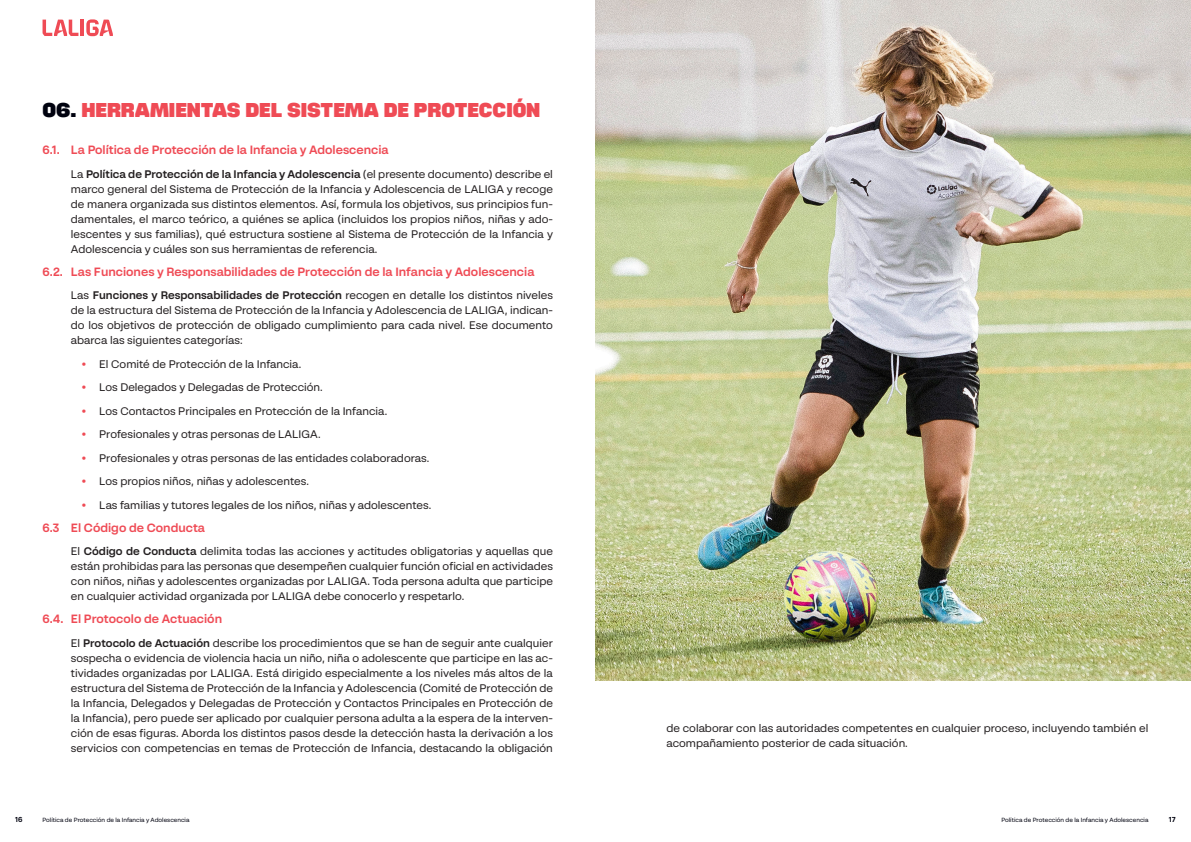
<style>
.page{position:relative;width:1191px;height:842px;background:#fff}
.page>*{position:absolute;margin:0;border:0;box-sizing:border-box;transform-origin:0 0}
.t1{font:700 expanded 20px "LALIGA Headline";color:#ef4b55}
.t2{font:700 12px "LALIGA Text";color:#ef4b55}
.t3{font:11px/15px "LALIGA Text";color:#231f20;text-align:justify}
.t4{font:700 7.2px "LALIGA Text";color:#00020f}
.t5{font:6px "LALIGA Text";color:#00020f}
.s1{color:#00020f}
.s2{font-weight:700}
.s3{color:#ef4b55}
</style>
<div class="page">
<svg style="left:43px;top:20px;width:35px;height:16px"></svg>
<hr style="left:80px;top:20px;width:4px;height:16px;background:#ef4b55">
<svg style="left:86px;top:19px;width:27px;height:17px"></svg>
<img style="left:595px;top:0;width:596px;height:680px">
<h1 class="t1" style="left:43px;top:98px;width:499px"><span class="s1">06.</span> HERRAMIENTAS DEL SISTEMA DE PROTECCIÓN</h1>
<p class="t2" style="left:43px;top:143px;width:348px">6.1. La Política de Protección de la Infancia y Adolescencia</p>
<p class="t3" style="left:71px;top:166px;width:484px">La <span class="s2">Política de Protección de la Infancia y Adolescencia</span> (el presente documento) describe el marco general del Sistema de Protección de la Infancia y Adolescencia de LALIGA y recoge de manera organizada sus distintos elementos. Así, formula los objetivos, sus principios fun&shy;damentales, el marco teórico, a quiénes se aplica (incluidos los propios niños, niñas y ado&shy;lescentes y sus familias), qué estructura sostiene al Sistema de Protección de la Infancia y Adolescencia y cuáles son sus herramientas de referencia.</p>
<p class="t2" style="left:43px;top:264px;width:493px">6.2. Las Funciones y Responsabilidades de Protección de la Infancia y Adolescencia</p>
<p class="t3" style="left:71px;top:288px;width:483px">Las <span class="s2">Funciones y Responsabilidades de Protección</span> recogen en detalle los distintos niveles de la estructura del Sistema de Protección de la Infancia y Adolescencia de LALIGA, indican&shy;do los objetivos de protección de obligado cumplimiento para cada nivel. Ese documento abarca las siguientes categorías:</p>
<p class="t3" style="left:81px;top:356px;width:222px"><span class="s3">•</span> El Comité de Protección de la Infancia.</p>
<p class="t3" style="left:81px;top:380px;width:243px"><span class="s3">•</span> Los Delegados y Delegadas de Protección.</p>
<p class="t3" style="left:81px;top:403px;width:308px"><span class="s3">•</span> Los Contactos Principales en Protección de la Infancia.</p>
<p class="t3" style="left:81px;top:427px;width:241px"><span class="s3">•</span> Profesionales y otras personas de LALIGA.</p>
<p class="t3" style="left:81px;top:450px;width:350px"><span class="s3">•</span> Profesionales y otras personas de las entidades colaboradoras.</p>
<p class="t3" style="left:81px;top:474px;width:229px"><span class="s3">•</span> Los propios niños, niñas y adolescentes.</p>
<p class="t3" style="left:81px;top:497px;width:352px"><span class="s3">•</span> Las familias y tutores legales de los niños, niñas y adolescentes.</p>
<p class="t2" style="left:43px;top:520px;width:164px">6.3 El Código de Conducta</p>
<p class="t3" style="left:71px;top:544px;width:483px">El <span class="s2">Código de Conducta</span> delimita todas las acciones y actitudes obligatorias y aquellas que están prohibidas para las personas que desempeñen cualquier función oficial en actividades con niños, niñas y adolescentes organizadas por LALIGA. Toda persona adulta que participe en cualquier actividad organizada por LALIGA debe conocerlo y respetarlo.</p>
<p class="t2" style="left:43px;top:611px;width:181px">6.4. El Protocolo de Actuación</p>
<p class="t3" style="left:71px;top:635px;width:483px">El <span class="s2">Protocolo de Actuación</span> describe los procedimientos que se han de seguir ante cualquier sospecha o evidencia de violencia hacia un niño, niña o adolescente que participe en las ac&shy;tividades organizadas por LALIGA. Está dirigido especialmente a los niveles más altos de la estructura del Sistema de Protección de la Infancia y Adolescencia (Comité de Protección de la Infancia, Delegados y Delegadas de Protección y Contactos Principales en Protección de la Infancia), pero puede ser aplicado por cualquier persona adulta a la espera de la interven&shy;ción de esas figuras. Aborda los distintos pasos desde la detección hasta la derivación a los servicios con competencias en temas de Protección de Infancia, destacando la obligación</p>
<p class="t3" style="left:666px;top:720px;width:483px">de colaborar con las autoridades competentes en cualquier proceso, incluyendo también el acompañamiento posterior de cada situación.</p>
<p class="t4" style="left:15px;top:815px;width:9px">16</p>
<p class="t5" style="left:43px;top:816px;width:148px">Política de Protección de la Infancia y Adolescencia</p>
<p class="t5" style="left:1001px;top:816px;width:148px">Política de Protección de la Infancia y Adolescencia</p>
<p class="t4" style="left:1168px;top:815px;width:8px">17</p>
</div>
